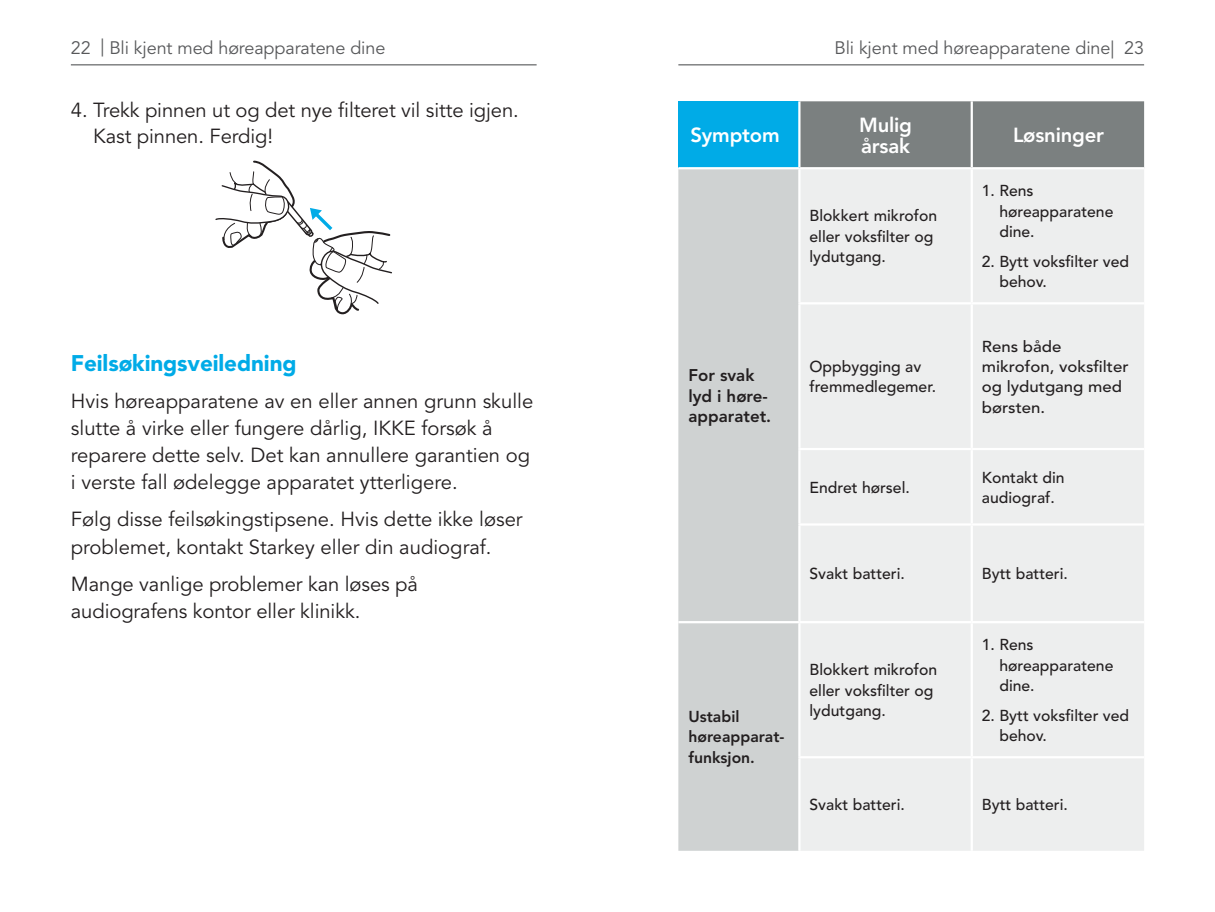
<style>
.page{position:relative;width:1215px;height:912px;background:#fff}
.page>*{position:absolute;margin:0;border:0;box-sizing:border-box;transform-origin:0 0}
.Page_Headline{font:22.5px "Avenir LT SLI Std Black";letter-spacing:-.005em;color:#00abe7}
._3__body{font:20.25px/27px "Avenir LT SLI Std Book";color:#231f20}
._1__body{font:20.25px/25.9px "Avenir LT SLI Std Book";letter-spacing:-.005em;color:#231f20}
.Body_Copy{font:20.25px/27px "Avenir LT SLI Std Book";letter-spacing:-.005em;color:#231f20}
.t1{font:20.25px/21.4px "Avenir LT SLI Std Heavy";letter-spacing:-.01em;color:#fff}
.t2{font:18px "Avenir LT SLI Std Book";letter-spacing:-.005em;color:#57585a}
.t3{font:16.88px/20.2px "Avenir LT SLI Std Heavy";color:#231f20}
.t4{font:15.75px/20.2px "Avenir LT SLI Std Medium";color:#231f20}
.t5{font:15.75px/20.2px "Avenir LT SLI Std Medium";color:#231f20;scale:1.07 1}
.t6{font:15.75px/20.2px "Avenir LT SLI Std Heavy";color:#231f20}
</style>
<div class="page">
<hr style="left:71px;top:64px;width:466px;height:1px;background:#57585a">
<hr style="left:678px;top:64px;width:466px;height:1px;background:#57585a">
<svg style="left:215px;top:161px;width:177px;height:153px"></svg>
<div style="left:678px;top:101px;width:121px;height:67px;background:#00abe7"></div>
<div style="left:801px;top:101px;width:343px;height:66px;background:#7b8080"></div>
<svg style="left:678px;top:169px;width:120px;height:681px;background:#d1d4d4"></svg>
<div style="left:801px;top:169px;width:343px;height:681px;background:#edeeee"></div>
<hr style="left:798px;top:101px;width:3px;height:66px;background:#fff">
<hr style="left:971px;top:101px;width:2px;height:66px;background:#fff">
<hr style="left:678px;top:167px;width:121px;height:2px;background:#fff">
<hr style="left:971px;top:169px;width:2px;height:133px;background:#fff">
<hr style="left:798px;top:302px;width:174px;height:2px;background:#fff">
<hr style="left:972px;top:302px;width:172px;height:2px;background:#fff">
<hr style="left:971px;top:304px;width:2px;height:144px;background:#fff">
<hr style="left:798px;top:448px;width:174px;height:2px;background:#fff">
<hr style="left:972px;top:448px;width:172px;height:2px;background:#fff">
<hr style="left:971px;top:450px;width:2px;height:73px;background:#fff">
<hr style="left:798px;top:523px;width:174px;height:2px;background:#fff">
<hr style="left:972px;top:523px;width:172px;height:2px;background:#fff">
<hr style="left:971px;top:525px;width:2px;height:96px;background:#fff">
<hr style="left:678px;top:621px;width:121px;height:2px;background:#fff">
<hr style="left:799px;top:621px;width:173px;height:2px;background:#fff">
<hr style="left:972px;top:621px;width:172px;height:2px;background:#fff">
<hr style="left:971px;top:623px;width:2px;height:133px;background:#fff">
<hr style="left:798px;top:756px;width:174px;height:2px;background:#fff">
<hr style="left:972px;top:756px;width:172px;height:2px;background:#fff">
<hr style="left:971px;top:758px;width:2px;height:92px;background:#fff">
<p class="t2" style="left:71px;top:38px;width:316px">22 | Bli kjent med høreapparatene dine</p>
<p class="t2" style="left:834px;top:38px;width:311px">Bli kjent med høreapparatene dine| 23</p>
<p class="_1__body" style="left:93px;top:97px;width:427px;text-indent:-22px">4. Trekk pinnen ut og det nye filteret vil sitte igjen.<br>Kast pinnen. Ferdig!</p>
<p class="Page_Headline" style="left:71px;top:349px;width:227px">Feilsøkingsveiledning</p>
<p class="_3__body" style="left:71px;top:388px;width:464px">Hvis høreapparatene av en eller annen grunn skulle slutte å virke eller fungere dårlig, IKKE forsøk å reparere dette selv. Det kan annullere garantien og i verste fall ødelegge apparatet ytterligere.</p>
<p class="_3__body" style="left:71px;top:506px;width:453px">Følg disse feilsøkingstipsene. Hvis dette ikke løser problemet, kontakt Starkey eller din audiograf.</p>
<p class="Body_Copy" style="left:71px;top:570px;width:349px">Mange vanlige problemer kan løses på audiografens kontor eller klinikk.</p>
<p class="t1" style="left:691px;top:125px;width:91px">Symptom</p>
<p class="t1" style="left:859px;top:114px;width:54px">Mulig årsak</p>
<p class="t1" style="left:1013px;top:125px;width:93px">Løsninger</p>
<p class="t3" style="left:688px;top:365px;width:84px">For svak lyd i høre&shy;apparatet.</p>
<p class="t6" style="left:688px;top:706px;width:97px">Ustabil høreapparat&shy;funksjon.</p>
<p class="t4" style="left:810px;top:206px;width:129px">Blokkert mikrofon eller voksfilter og lydutgang.</p>
<p class="t4" style="left:810px;top:357px;width:128px">Oppbygging av fremmedlegemer.</p>
<p class="t4" style="left:999px;top:181px;width:116px;text-indent:-18px">1. Rens høreapparatene dine.</p>
<p class="t4" style="left:999px;top:251px;width:131px;text-indent:-18px">2. Bytt voksfilter ved behov.</p>
<p class="t5" style="left:982px;top:336px;width:139px">Rens både mikrofon, voksfilter og lydutgang med børsten.</p>
<p class="t4" style="left:810px;top:477px;width:102px">Endret hørsel.</p>
<p class="t4" style="left:982px;top:467px;width:84px">Kontakt din audiograf.</p>
<p class="t4" style="left:810px;top:564px;width:97px">Svakt batteri.</p>
<p class="t4" style="left:982px;top:564px;width:88px">Bytt batteri.</p>
<p class="t4" style="left:810px;top:660px;width:129px">Blokkert mikrofon eller voksfilter og lydutgang.</p>
<p class="t4" style="left:999px;top:635px;width:116px;text-indent:-18px">1. Rens høreapparatene dine.</p>
<p class="t4" style="left:999px;top:705px;width:131px;text-indent:-18px">2. Bytt voksfilter ved behov.</p>
<p class="t4" style="left:810px;top:794px;width:97px">Svakt batteri.</p>
<p class="t4" style="left:982px;top:794px;width:88px">Bytt batteri.</p>
</div>
